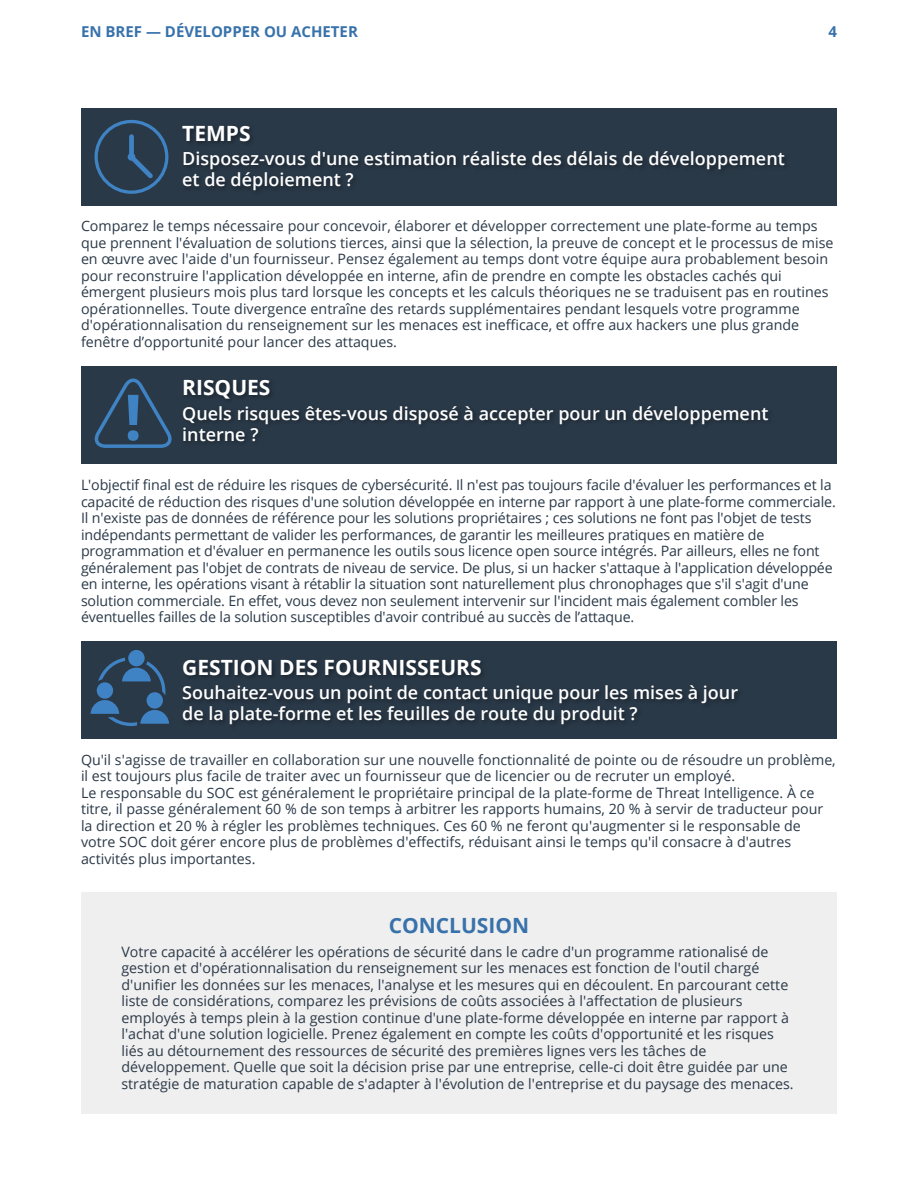
<style>
.page{position:relative;width:918px;height:1188px;background:#fff}
.page>*{position:absolute;margin:0;border:0;box-sizing:border-box;transform-origin:0 0}
.t1{font:700 21px "Open Sans";color:#fff}
.t2{font:700 21px "Open Sans";color:#3872ab}
.t3{font:600 18px/21px "Open Sans";color:#fff}
.t4{font:700 15px "Open Sans";color:#3872ab}
.t5{font:14.25px/16.5px "Open Sans";color:#2a3948}
</style>
<div class="page">
<div style="left:81px;top:642px;width:756px;height:97px;background:#2a3948"></div>
<div style="left:81px;top:892px;width:756px;height:222px;background:#f0efef"></div>
<div style="left:81px;top:366px;width:756px;height:97px;background:#2a3948"></div>
<div style="left:81px;top:108px;width:756px;height:97px;background:#2a3948"></div>
<div style="left:181px;top:124px;width:610px;height:73px;background:#000;opacity:.4"></div>
<div style="left:181px;top:378px;width:593px;height:69px;background:#000;opacity:.4"></div>
<svg style="left:94px;top:120px;width:74px;height:74px"></svg>
<svg style="left:95px;top:379px;width:77px;height:69px"></svg>
<svg style="left:91px;top:650px;width:78px;height:76px"></svg>
<p class="t4" style="left:81px;top:21px;width:278px">EN BREF — DÉVELOPPER OU ACHETER</p>
<p class="t4" style="left:828px;top:21px;width:10px">4</p>
<h1 class="t1" style="left:182px;top:119px;width:70px">TEMPS</h1>
<p class="t3" style="left:182px;top:148px;width:604px">Disposez-vous d'une estimation réaliste des délais de développement et de déploiement ?</p>
<p class="t5" style="left:81px;top:217px;width:754px">Comparez le temps nécessaire pour concevoir, élaborer et développer correctement une plate-forme au temps que prennent l'évaluation de solutions tierces, ainsi que la sélection, la preuve de concept et le processus de mise en œuvre avec l'aide d'un fournisseur. Pensez également au temps dont votre équipe aura probablement besoin pour reconstruire l'application développée en interne, afin de prendre en compte les obstacles cachés qui émergent plusieurs mois plus tard lorsque les concepts et les calculs théoriques ne se traduisent pas en routines opérationnelles. Toute divergence entraîne des retards supplémentaires pendant lesquels votre programme d'opérationnalisation du renseignement sur les menaces est inefficace, et offre aux hackers une plus grande fenêtre d’opportunité pour lancer des attaques.</p>
<h1 class="t1" style="left:182px;top:373px;width:90px">RISQUES</h1>
<p class="t3" style="left:182px;top:402px;width:588px">Quels risques êtes-vous disposé à accepter pour un développement interne ?</p>
<p class="t5" style="left:81px;top:476px;width:756px">L'objectif final est de réduire les risques de cybersécurité. Il n'est pas toujours facile d'évaluer les performances et la capacité de réduction des risques d'une solution développée en interne par rapport à une plate-forme commerciale.<br>Il n'existe pas de données de référence pour les solutions propriétaires ; ces solutions ne font pas l'objet de tests indépendants permettant de valider les performances, de garantir les meilleures pratiques en matière de programmation et d'évaluer en permanence les outils sous licence open source intégrés. Par ailleurs, elles ne font généralement pas l'objet de contrats de niveau de service. De plus, si un hacker s'attaque à l'application développée en interne, les opérations visant à rétablir la situation sont naturellement plus chronophages que s'il s'agit d'une solution commerciale. En effet, vous devez non seulement intervenir sur l'incident mais également combler les éventuelles failles de la solution susceptibles d'avoir contribué au succès de l’attaque.</p>
<h1 class="t1" style="left:182px;top:652px;width:301px">GESTION DES FOURNISSEURS</h1>
<p class="t3" style="left:182px;top:682px;width:557px">Souhaitez-vous un point de contact unique pour les mises à jour de la plate-forme et les feuilles de route du produit ?</p>
<p class="t5" style="left:81px;top:751px;width:756px">Qu'il s'agisse de travailler en collaboration sur une nouvelle fonctionnalité de pointe ou de résoudre un problème, il est toujours plus facile de traiter avec un fournisseur que de licencier ou de recruter un employé.<br>Le responsable du SOC est généralement le propriétaire principal de la plate-forme de Threat Intelligence. À ce titre, il passe généralement 60 % de son temps à arbitrer les rapports humains, 20 % à servir de traducteur pour la direction et 20 % à régler les problèmes techniques. Ces 60 % ne feront qu'augmenter si le responsable de votre SOC doit gérer encore plus de problèmes d'effectifs, réduisant ainsi le temps qu'il consacre à d'autres activités plus importantes.</p>
<h1 class="t2" style="left:389px;top:911px;width:142px">CONCLUSION</h1>
<p class="t5" style="left:122px;top:943px;width:674px">Votre capacité à accélérer les opérations de sécurité dans le cadre d'un programme rationalisé de gestion et d'opérationnalisation du renseignement sur les menaces est fonction de l'outil chargé d'unifier les données sur les menaces, l'analyse et les mesures qui en découlent. En parcourant cette liste de considérations, comparez les prévisions de coûts associées à l'affectation de plusieurs employés à temps plein à la gestion continue d'une plate-forme développée en interne par rapport à l'achat d'une solution logicielle. Prenez également en compte les coûts d'opportunité et les risques liés au détournement des ressources de sécurité des premières lignes vers les tâches de développement. Quelle que soit la décision prise par une entreprise, celle-ci doit être guidée par une stratégie de maturation capable de s'adapter à l'évolution de l'entreprise et du paysage des menaces.</p>
</div>
